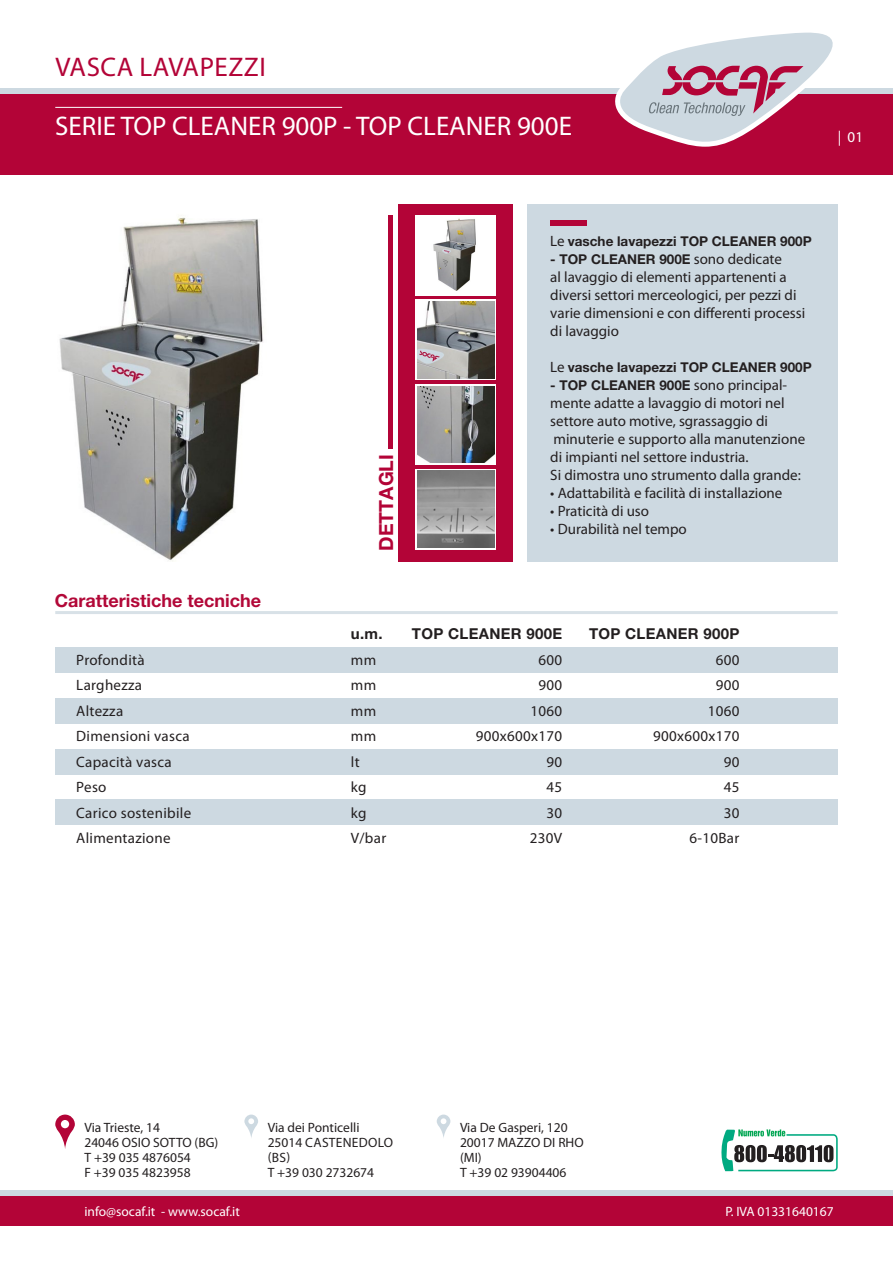
<style>
.page{position:relative;width:893px;height:1263px;background:#fff}
.page>*{position:absolute;margin:0;border:0;box-sizing:border-box;transform-origin:0 0}
.t1{font:27px "Myriad Pro";color:#fff}
.t2{font:27px "Myriad Pro";letter-spacing:.02em;color:#b30437}
.t3{font:700 19.5px "Helvetica Neue";color:#b30437}
.t4{font:700 18px "Helvetica Neue";color:#b20838}
.Piè_di_pagina{font:15px/18px "Myriad Pro";color:#231f20}
.Piè_di_pagina-2{font:15px "Myriad Pro";letter-spacing:.02em;color:#231f20}
.Piè_di_pagina-3{font:700 15px "Helvetica Neue";letter-spacing:.02em;color:#231f20}
.t5{font:15px "Myriad Pro";color:#fff}
.t6{font:13.5px/15px "Myriad Pro";color:#231f20}
.t7{font:700 13.5px "Helvetica Neue";color:#231f20}
.t8{font:13.5px "Myriad Pro";color:#fff}
.t9{font:13.5px/15px "Myriad Pro";letter-spacing:.02em;color:#231f20}
.s1{font-family:"Myriad Pro";font-weight:400;font-size:15px}
</style>
<div class="page">
<div style="left:0;top:94px;width:893px;height:80px;background:#b30437"></div>
<div style="left:0;top:1196px;width:893px;height:29px;background:#b30437"></div>
<div style="left:0;top:88px;width:893px;height:6px;background:#cdd9e1"></div>
<div style="left:0;top:1190px;width:893px;height:6px;background:#cdd9e1"></div>
<hr style="left:55px;top:107px;width:287px;height:1px;background:#fff">
<svg style="left:55px;top:1114px;width:20px;height:35px"></svg>
<svg style="left:244px;top:1114px;width:14px;height:24px"></svg>
<svg style="left:437px;top:1114px;width:13px;height:24px"></svg>
<svg style="left:721px;top:1129px;width:117px;height:42px"></svg>
<img style="left:59px;top:217px;width:205px;height:344px">
<div style="left:527px;top:204px;width:311px;height:357px;background:#cdd9e1"></div>
<div style="left:550px;top:220px;width:36px;height:6px;background:#b30437"></div>
<div style="left:398px;top:204px;width:115px;height:357px;background:#b30437"></div>
<hr style="left:388px;top:215px;width:4px;height:234px;background:#b30437">
<div style="left:415px;top:215px;width:81px;height:81px;background:#fff"></div>
<svg style="left:415px;top:300px;width:81px;height:80px"></svg>
<svg style="left:415px;top:384px;width:81px;height:81px"></svg>
<svg style="left:415px;top:469px;width:81px;height:81px"></svg>
<img style="left:433px;top:218px;width:43px;height:72px">
<img style="left:418px;top:302px;width:76px;height:76px">
<img style="left:418px;top:386px;width:76px;height:77px">
<img style="left:418px;top:471px;width:76px;height:76px">
<div style="left:55px;top:647px;width:783px;height:26px;background:#cdd9e1"></div>
<hr style="left:55px;top:611px;width:783px;height:3px;background:#d8e1e7">
<div style="left:55px;top:698px;width:783px;height:26px;background:#cdd9e1"></div>
<div style="left:55px;top:749px;width:783px;height:26px;background:#cdd9e1"></div>
<div style="left:55px;top:799px;width:783px;height:26px;background:#cdd9e1"></div>
<svg style="left:615px;top:32px;width:218px;height:115px"></svg>
<p class="t2" style="left:56px;top:50px;width:212px">VASCA LAVAPEZZI</p>
<p class="t1" style="left:55px;top:109px;width:518px">SERIE TOP CLEANER 900P - TOP CLEANER 900E</p>
<p class="t5" style="left:838px;top:128px;width:27px">| 01</p>
<p class="t4" style="left:55px;top:590px;width:208px">Caratteristiche tecniche</p>
<p class="t3" style="left:374px;top:551px;width:98px;rotate:-90deg">DETTAGLI</p>
<p class="t7" style="left:550px;top:233px;width:263px"><span class="s1">Le</span> vasche lavapezzi TOP CLEANER 900P</p>
<p class="t7" style="left:550px;top:251px;width:233px">- TOP CLEANER 900E <span class="s1">sono dedicate</span></p>
<p class="Piè_di_pagina" style="left:550px;top:268px;width:256px">al lavaggio di elementi appartenenti a diversi settori merceologici, per pezzi di varie dimensioni e con differenti processi di lavaggio</p>
<p class="t7" style="left:550px;top:359px;width:263px"><span class="s1">Le</span> vasche lavapezzi TOP CLEANER 900P</p>
<p class="t7" style="left:550px;top:377px;width:238px">- TOP CLEANER 900E <span class="s1">sono principal-</span></p>
<p class="Piè_di_pagina" style="left:550px;top:394px;width:236px">mente adatte a lavaggio di motori nel</p>
<p class="Piè_di_pagina" style="left:550px;top:412px;width:219px">settore auto motive, sgrassaggio di</p>
<p class="Piè_di_pagina" style="left:550px;top:430px;width:256px">minuterie e supporto alla manutenzione di impianti nel settore industria.</p>
<p class="Piè_di_pagina" style="left:550px;top:466px;width:252px">Si dimostra uno strumento dalla grande:</p>
<p class="Piè_di_pagina" style="left:550px;top:484px;width:234px">• Adattabilità e facilità di installazione</p>
<p class="Piè_di_pagina" style="left:550px;top:502px;width:100px">• Praticità di uso</p>
<p class="Piè_di_pagina" style="left:550px;top:520px;width:138px">• Durabilità nel tempo</p>
<p class="Piè_di_pagina-3" style="left:351px;top:624px;width:33px">u.m.</p>
<p class="Piè_di_pagina-3" style="left:412px;top:624px;width:152px">TOP CLEANER 900E</p>
<p class="Piè_di_pagina-3" style="left:589px;top:624px;width:152px">TOP CLEANER 900P</p>
<p class="Piè_di_pagina-2" style="left:76px;top:650px;width:70px">Profondità</p>
<p class="Piè_di_pagina" style="left:351px;top:650px;width:27px">mm</p>
<p class="Piè_di_pagina" style="left:538px;top:650px;width:25px">600</p>
<p class="Piè_di_pagina" style="left:716px;top:650px;width:25px">600</p>
<p class="Piè_di_pagina-2" style="left:76px;top:676px;width:67px">Larghezza</p>
<p class="Piè_di_pagina" style="left:351px;top:676px;width:27px">mm</p>
<p class="Piè_di_pagina" style="left:538px;top:676px;width:25px">900</p>
<p class="Piè_di_pagina" style="left:716px;top:676px;width:25px">900</p>
<p class="Piè_di_pagina-2" style="left:76px;top:701px;width:48px">Altezza</p>
<p class="Piè_di_pagina" style="left:351px;top:701px;width:27px">mm</p>
<p class="Piè_di_pagina" style="left:530px;top:701px;width:33px">1060</p>
<p class="Piè_di_pagina" style="left:708px;top:701px;width:33px">1060</p>
<p class="Piè_di_pagina-2" style="left:76px;top:727px;width:115px">Dimensioni vasca</p>
<p class="Piè_di_pagina" style="left:351px;top:727px;width:27px">mm</p>
<p class="Piè_di_pagina-2" style="left:476px;top:727px;width:88px">900x600x170</p>
<p class="Piè_di_pagina-2" style="left:653px;top:727px;width:88px">900x600x170</p>
<p class="Piè_di_pagina-2" style="left:76px;top:752px;width:97px">Capacità vasca</p>
<p class="Piè_di_pagina" style="left:351px;top:752px;width:10px">lt</p>
<p class="Piè_di_pagina" style="left:546px;top:752px;width:17px">90</p>
<p class="Piè_di_pagina" style="left:724px;top:752px;width:17px">90</p>
<p class="Piè_di_pagina" style="left:76px;top:778px;width:32px">Peso</p>
<p class="Piè_di_pagina" style="left:351px;top:778px;width:17px">kg</p>
<p class="Piè_di_pagina" style="left:546px;top:778px;width:17px">45</p>
<p class="Piè_di_pagina" style="left:724px;top:778px;width:17px">45</p>
<p class="Piè_di_pagina-2" style="left:76px;top:803px;width:116px">Carico sostenibile</p>
<p class="Piè_di_pagina" style="left:351px;top:803px;width:17px">kg</p>
<p class="Piè_di_pagina" style="left:546px;top:803px;width:17px">30</p>
<p class="Piè_di_pagina" style="left:724px;top:803px;width:17px">30</p>
<p class="Piè_di_pagina-2" style="left:76px;top:829px;width:96px">Alimentazione</p>
<p class="Piè_di_pagina" style="left:351px;top:829px;width:37px">V/bar</p>
<p class="Piè_di_pagina" style="left:530px;top:829px;width:34px">230V</p>
<p class="Piè_di_pagina" style="left:690px;top:829px;width:51px">6-10Bar</p>
<p class="t6" style="left:84px;top:1120px;width:77px">Via Trieste, 14</p>
<p class="t6" style="left:84px;top:1135px;width:135px">24046 OSIO SOTTO (BG)</p>
<p class="t6" style="left:84px;top:1150px;width:108px">T +39 035 4876054</p>
<p class="t6" style="left:84px;top:1165px;width:108px">F +39 035 4823958</p>
<p class="t6" style="left:268px;top:1120px;width:93px">Via dei Ponticelli</p>
<p class="t9" style="left:268px;top:1135px;width:127px">25014 CASTENEDOLO (BS)</p>
<p class="t6" style="left:268px;top:1165px;width:108px">T +39 030 2732674</p>
<p class="t6" style="left:460px;top:1120px;width:109px">Via De Gasperi, 120</p>
<p class="t6" style="left:460px;top:1135px;width:125px">20017 MAZZO DI RHO (MI)</p>
<p class="t6" style="left:460px;top:1165px;width:108px">T +39 02 93904406</p>
<p class="t8" style="left:84px;top:1202px;width:157px">info@socaf.it - www.socaf.it</p>
<p class="t8" style="left:725px;top:1202px;width:110px">P. IVA 01331640167</p>
</div>
